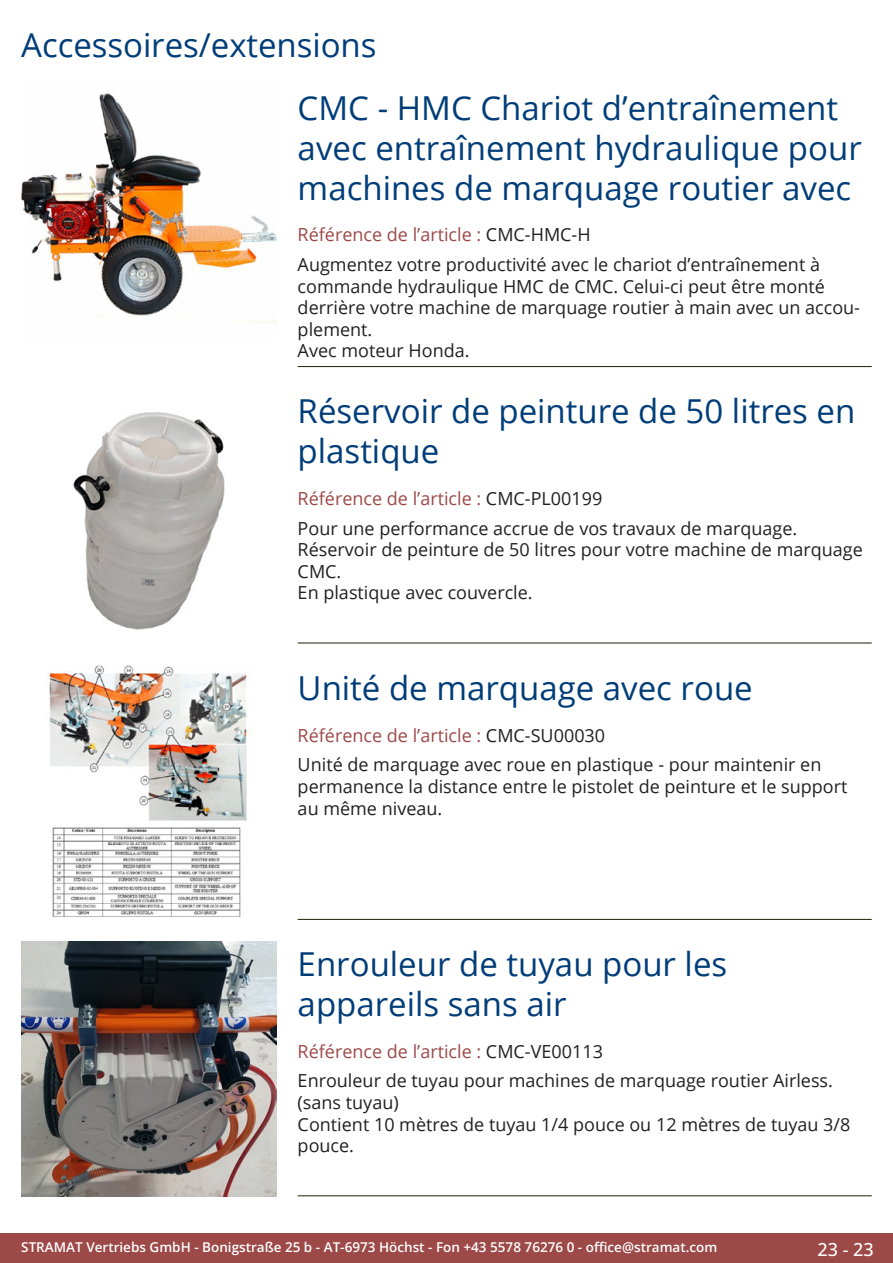
<style>
.page{position:relative;width:893px;height:1263px;background:#fff}
.page>*{position:absolute;margin:0;border:0;box-sizing:border-box;transform-origin:0 0}
.Produkttitel{font:33px/39.6px "Open Sans";color:#003d78}
.RastTitel{font:33px "Open Sans";color:#003d78}
.Beschreibung_Text{font:18px/21.6px "Open Sans";color:#231f20}
.TechDaten_Überschrif{font:18px "Open Sans";color:#9c4948}
.t1{font:500 18px "Open Sans";color:#fff}
.t2{font:600 13.5px "Open Sans";color:#fff}
.s1{color:#231f20}
</style>
<div class="page">
<div style="left:0;top:1233px;width:893px;height:30px;background:#9c4948"></div>
<hr style="left:298px;top:366px;width:574px;height:1px;background:#201d08">
<hr style="left:298px;top:643px;width:574px;height:1px;background:#201d08">
<hr style="left:298px;top:919px;width:574px;height:1px;background:#201d08">
<hr style="left:298px;top:1195px;width:574px;height:1px;background:#201d08">
<img style="left:21px;top:93px;width:255px;height:231px">
<img style="left:73px;top:412px;width:152px;height:218px">
<img style="left:49px;top:665px;width:202px;height:252px">
<img style="left:21px;top:941px;width:255px;height:255px">
<p class="RastTitel" style="left:21px;top:22px;width:357px">Accessoires/extensions</p>
<p class="Produkttitel" style="left:298px;top:88px;width:566px">CMC - HMC Chariot d’entraînement avec entraînement hydraulique pour machines de marquage routier avec</p>
<p class="TechDaten_Überschrif" style="left:298px;top:222px;width:295px">Référence de l’article : <span class="s1">CMC-HMC-H</span></p>
<p class="Beschreibung_Text" style="left:298px;top:253px;width:562px">Augmentez votre productivité avec le chariot d’entraînement à commande hydraulique HMC de CMC. Celui-ci peut être monté derrière votre machine de marquage routier à main avec un accou&shy;plement.<br>Avec moteur Honda.</p>
<p class="Produkttitel" style="left:298px;top:391px;width:559px">Réservoir de peinture de 50 litres en plastique</p>
<p class="TechDaten_Überschrif" style="left:298px;top:486px;width:306px">Référence de l’article : <span class="s1">CMC-PL00199</span></p>
<p class="Beschreibung_Text" style="left:298px;top:517px;width:567px">Pour une performance accrue de vos travaux de marquage.<br>Réservoir de peinture de 50 litres pour votre machine de marquage CMC.<br>En plastique avec couvercle.</p>
<p class="Produkttitel" style="left:298px;top:667px;width:457px">Unité de marquage avec roue</p>
<p class="TechDaten_Überschrif" style="left:298px;top:723px;width:309px">Référence de l’article : <span class="s1">CMC-SU00030</span></p>
<p class="Beschreibung_Text" style="left:298px;top:753px;width:551px">Unité de marquage avec roue en plastique - pour maintenir en permanence la distance entre le pistolet de peinture et le support au même niveau.</p>
<p class="Produkttitel" style="left:298px;top:944px;width:431px">Enrouleur de tuyau pour les appareils sans air</p>
<p class="TechDaten_Überschrif" style="left:298px;top:1039px;width:307px">Référence de l’article : <span class="s1">CMC-VE00113</span></p>
<p class="Beschreibung_Text" style="left:298px;top:1069px;width:554px">Enrouleur de tuyau pour machines de marquage routier Airless. (sans tuyau)<br>Contient 10 mètres de tuyau 1/4 pouce ou 12 mètres de tuyau 3/8 pouce.</p>
<p class="t2" style="left:21px;top:1238px;width:698px">STRAMAT Vertriebs GmbH - Bonigstraße 25 b - AT-6973 Höchst - Fon +43 5578 76276 0 - office@stramat.com</p>
<p class="t1" style="left:817px;top:1237px;width:58px">23 - 23</p>
</div>
